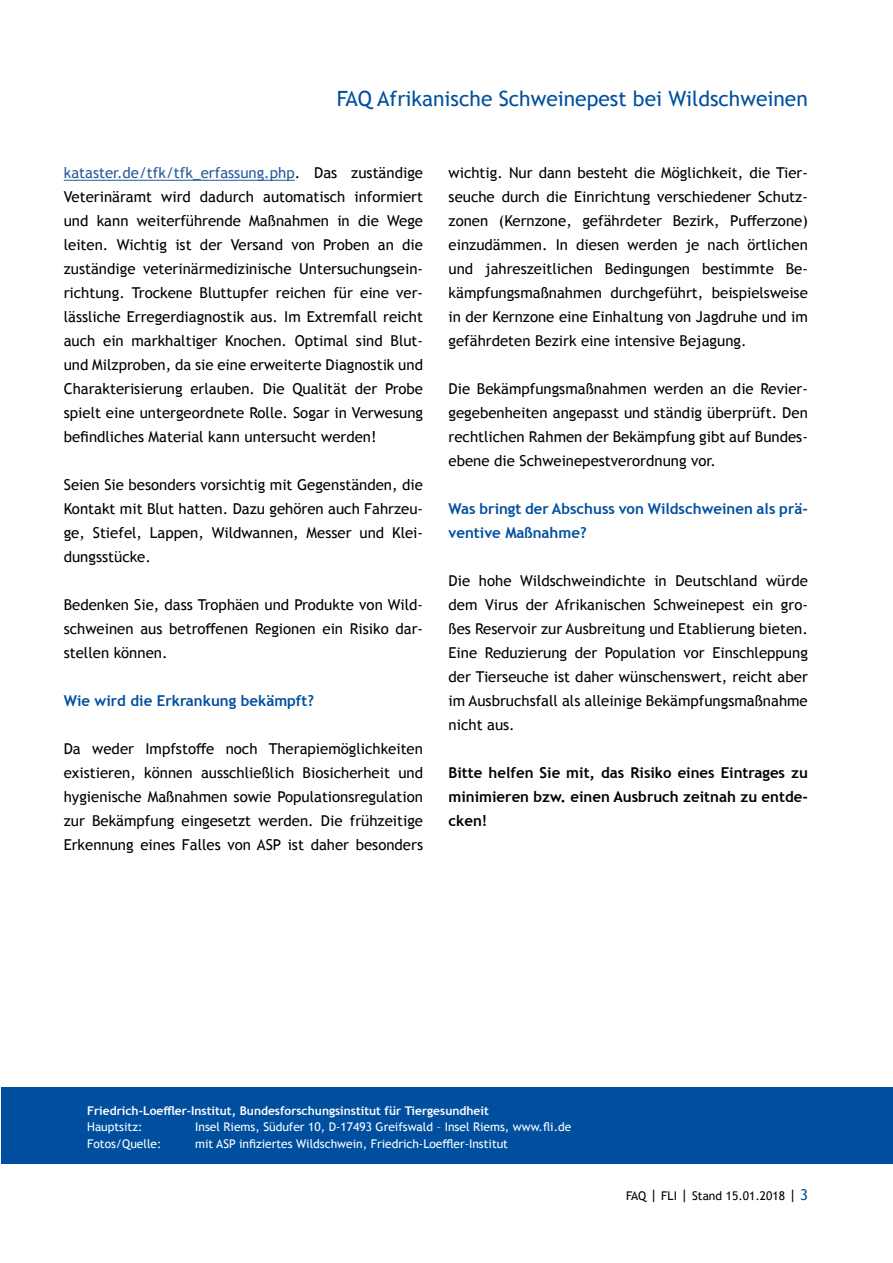
<style>
.page{position:relative;width:893px;height:1263px;background:#fff}
.page>*{position:absolute;margin:0;border:0;box-sizing:border-box;transform-origin:0 0}
.t1{font:21px "Trebuchet MS";color:#004f9f}
.t2{font:15px/24px "Trebuchet MS";color:#000;text-align:justify}
.t3{font:700 15px/24px "Trebuchet MS";color:#000;text-align:justify}
.t4{font:700 15px/24px "Trebuchet MS";color:#004f9f}
.t5{font:12px "Trebuchet MS";color:#fff}
.t6{font:700 12px "Trebuchet MS";color:#fff}
.t7{font:12px "Trebuchet MS";color:#000}
.s1{color:#275b9b}
.s2{font-size:15px}
.s3{font-size:15px;color:#004f9f}
</style>
<div class="page">
<hr style="left:64px;top:180px;width:231px;height:1px;background:#275b9b">
<div style="left:1px;top:1087px;width:892px;height:76px;background:#004f9f"></div>
<h1 class="t1" style="left:337px;top:86px;width:473px">FAQ Afrikanische Schweinepest bei Wildschweinen</h1>
<p class="t2" style="left:64px;top:161px;width:361px"><span class="s1">kataster.de/tfk/tfk_erfassung.php</span>. Das zuständige Veterinäramt wird dadurch automatisch informiert und kann weiterführende Maßnahmen in die Wege leiten. Wichtig ist der Versand von Proben an die zuständige veterinärmedizinische Untersuchungsein&shy;richtung. Trockene Bluttupfer reichen für eine ver&shy;lässliche Erregerdiagnostik aus. Im Extremfall reicht auch ein markhaltiger Knochen. Optimal sind Blut&shy;und Milzproben, da sie eine erweiterte Diagnostik und Charakterisierung erlauben. Die Qualität der Probe spielt eine untergeordnete Rolle. Sogar in Verwesung befindliches Material kann untersucht werden!</p>
<p class="t2" style="left:64px;top:473px;width:361px">Seien Sie besonders vorsichtig mit Gegenständen, die Kontakt mit Blut hatten. Dazu gehören auch Fahrzeu&shy;ge, Stiefel, Lappen, Wildwannen, Messer und Klei&shy;dungsstücke.</p>
<p class="t2" style="left:64px;top:593px;width:361px">Bedenken Sie, dass Trophäen und Produkte von Wild&shy;schweinen aus betroffenen Regionen ein Risiko dar&shy;stellen können.</p>
<p class="t4" style="left:64px;top:689px;width:252px">Wie wird die Erkrankung bekämpft?</p>
<p class="t2" style="left:64px;top:737px;width:361px">Da weder Impfstoffe noch Therapiemöglichkeiten existieren, können ausschließlich Biosicherheit und hygienische Maßnahmen sowie Populationsregulation zur Bekämpfung eingesetzt werden. Die frühzeitige Erkennung eines Falles von ASP ist daher besonders</p>
<p class="t2" style="left:449px;top:161px;width:361px">wichtig. Nur dann besteht die Möglichkeit, die Tier&shy;seuche durch die Einrichtung verschiedener Schutz&shy;zonen (Kernzone, gefährdeter Bezirk, Pufferzone) einzudämmen. In diesen werden je nach örtlichen und jahreszeitlichen Bedingungen bestimmte Be&shy;kämpfungsmaßnahmen durchgeführt, beispielsweise in der Kernzone eine Einhaltung von Jagdruhe und im gefährdeten Bezirk eine intensive Bejagung.</p>
<p class="t2" style="left:449px;top:377px;width:361px">Die Bekämpfungsmaßnahmen werden an die Revier&shy;gegebenheiten angepasst und ständig überprüft. Den rechtlichen Rahmen der Bekämpfung gibt auf Bundes&shy;ebene die Schweinepestverordnung vor.</p>
<p class="t4" style="left:449px;top:497px;width:361px">Was bringt der Abschuss von Wildschweinen als prä&shy;ventive Maßnahme?</p>
<p class="t2" style="left:449px;top:569px;width:361px">Die hohe Wildschweindichte in Deutschland würde dem Virus der Afrikanischen Schweinepest ein gro&shy;ßes Reservoir zur Ausbreitung und Etablierung bieten.<br>Eine Reduzierung der Population vor Einschleppung der Tierseuche ist daher wünschenswert, reicht aber im Ausbruchsfall als alleinige Bekämpfungsmaßnahme nicht aus.</p>
<p class="t3" style="left:449px;top:761px;width:361px">Bitte helfen Sie mit, das Risiko eines Eintrages zu minimieren bzw. einen Ausbruch zeitnah zu entde&shy;cken!</p>
<p class="t6" style="left:87px;top:1103px;width:403px">Friedrich-Loeffler-Institut, Bundesforschungsinstitut für Tiergesundheit</p>
<p class="t5" style="left:87px;top:1119px;width:57px">Hauptsitz:</p>
<p class="t5" style="left:195px;top:1119px;width:378px">Insel Riems, Südufer 10, D-17493 Greifswald – Insel Riems, www.fli.de</p>
<p class="t5" style="left:87px;top:1136px;width:76px">Fotos/Quelle:</p>
<p class="t5" style="left:195px;top:1136px;width:314px">mit ASP infiziertes Wildschwein, Friedrich-Loeffler-Institut</p>
<p class="t7" style="left:626px;top:1188px;width:184px">FAQ <span class="s2">|</span> FLI <span class="s2">|</span> Stand 15.01.2018 <span class="s2">|</span> <span class="s3">3</span></p>
</div>
